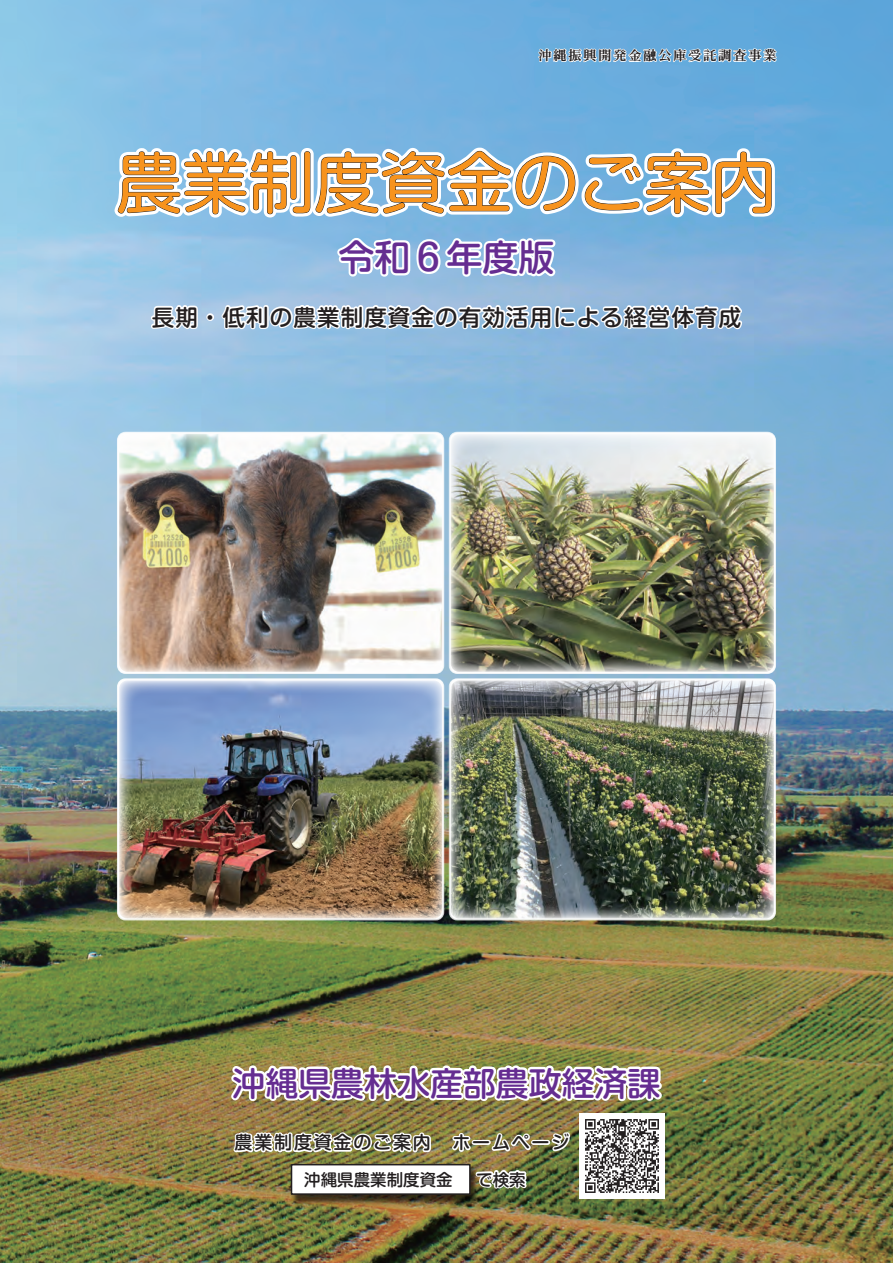
<style>
.page{position:relative;width:893px;height:1263px;background:#fff}
.page>*{position:absolute;margin:0;border:0;box-sizing:border-box;transform-origin:0 0}
.t1{font:66px "Shin M Go Pro";color:#f7931d}
.t2{font:500 36px "Shin M Go Pro";color:#652d91}
.t3{font:500 33px "Shin M Go Pro";color:#652d91}
.t4{font:500 22.5px "Shin M Go Pro";letter-spacing:.05em;color:#231f20}
.t5{font:500 18px "Shin M Go Pro";letter-spacing:.1em;color:#231f20}
.t6{font:500 16.5px "Shin M Go Pro";color:#231f20}
.t7{font:13.5px "DFHS Mincho W7 WINP RKSJ H";letter-spacing:.11em;color:#231f20}
</style>
<div class="page">
<img style="left:0;top:0;width:893px;height:1263px">
<div style="left:117px;top:432px;width:327px;height:242px;background:#fff;border-radius:9px"></div>
<div style="left:117px;top:678px;width:327px;height:243px;background:linear-gradient(to right,#f7f3ec,#f0ebe7);border-radius:9px"></div>
<div style="left:449px;top:432px;width:327px;height:242px;background:#fff;border-radius:9px"></div>
<svg style="left:449px;top:678px;width:327px;height:243px"></svg>
<img style="left:119px;top:434px;width:323px;height:238px">
<img style="left:451px;top:434px;width:323px;height:238px">
<img style="left:119px;top:680px;width:323px;height:238px">
<img style="left:451px;top:680px;width:323px;height:238px">
<svg style="left:111px;top:44px;width:668px;height:292px"></svg>
<img style="left:227px;top:1055px;width:437px;height:164px">
<p class="t7" style="left:538px;top:49px;width:240px">沖縄振興開発金融公庫受託調査事業</p>
<h1 class="t1" style="left:116px;top:130px;width:661px">農業制度資金のご案内</h1>
<h2 class="t2" style="left:339px;top:228px;width:217px">令和６年度版</h2>
<p class="t4" style="left:152px;top:299px;width:591px">長期・低利の農業制度資金の有効活用による経営体育成</p>
<h3 class="t3" style="left:232px;top:1056px;width:429px">沖縄県農林水産部農政経済課</h3>
<p class="t5" style="left:235px;top:1128px;width:336px">農業制度資金のご案内　ホームページ</p>
<p class="t6" style="left:304px;top:1166px;width:150px">沖縄県農業制度資金</p>
<p class="t6" style="left:476px;top:1166px;width:51px">で検索</p>
</div>
